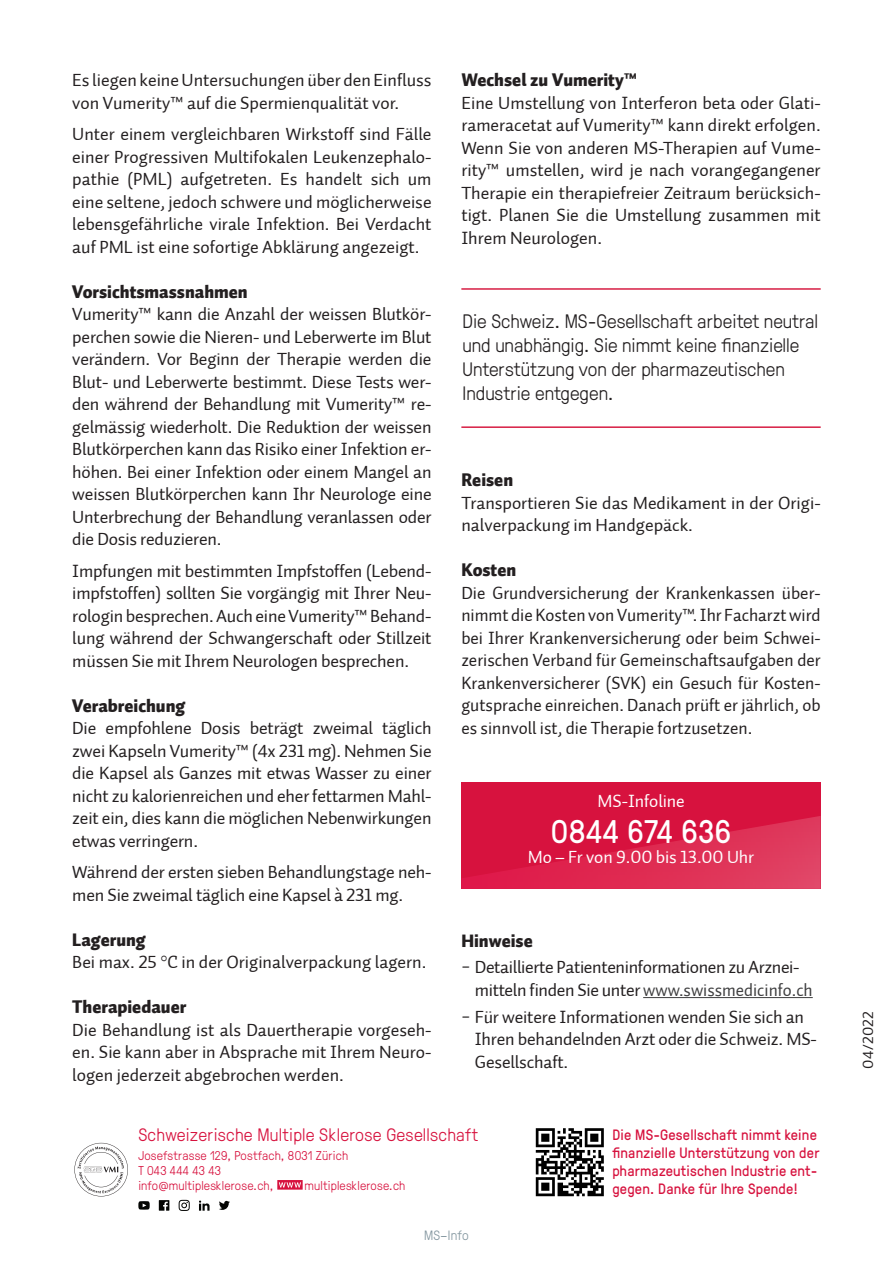
<style>
.page{position:relative;width:893px;height:1263px;background:#fff}
.page>*{position:absolute;margin:0;border:0;box-sizing:border-box;transform-origin:0 0}
.t1{font:32.7px "GT Pressura";letter-spacing:.02em;color:#fff}
.t2{font:300 19.5px/24px "GT Pressura";color:#231f20}
.t3{font:18px/22.5px "Auto 2 Regular LF";color:#231f20;text-align:justify}
.t4{font:18px "Auto 2 Black LF";color:#231f20}
.t5{font:18px/22.5px "Auto 2 Regular LF";letter-spacing:-.02em;color:#231f20}
.t6{font:300 18px "GT Pressura";letter-spacing:.015em;color:#d7123e}
.t7{font:18px "Auto 2 Regular LF";letter-spacing:-.005em;color:#fff}
.t8{font:15px/18px "GT Pressura";letter-spacing:.015em;color:#d7123e}
.t9{font:15px "Auto 2 Regular LF";letter-spacing:.015em;color:#231f20}
.t10{font:300 13.5px "GT Pressura";letter-spacing:.015em;color:#83969f}
.t11{font:300 12.75px/15px "GT Pressura";letter-spacing:.015em;color:#d7123e}
.s1{color:#3e3e3f}
</style>
<div class="page">
<svg style="left:277px;top:1180px;width:26px;height:9px"></svg>
<svg style="left:219px;top:1201px;width:11px;height:9px"></svg>
<svg style="left:199px;top:1200px;width:11px;height:11px"></svg>
<svg style="left:159px;top:1200px;width:10px;height:11px"></svg>
<svg style="left:179px;top:1200px;width:11px;height:11px"></svg>
<svg style="left:138px;top:1201px;width:12px;height:9px"></svg>
<svg style="left:74px;top:1143px;width:54px;height:53px"></svg>
<div style="left:461px;top:782px;width:360px;height:107px;background:#d7123e"></div>
<svg style="left:462px;top:816px;width:359px;height:73px"></svg>
<svg style="left:536px;top:1128px;width:68px;height:68px"></svg>
<hr style="left:461px;top:288px;width:360px;height:2px;background:#d71d43">
<hr style="left:461px;top:426px;width:360px;height:2px;background:#d71d43">
<hr style="left:643px;top:997px;width:170px;height:1px;background:#3e3e3f">
<p class="t3" style="left:72px;top:69px;width:361px">Es liegen keine Untersuchungen über den Einfluss von Vumerity™ auf die Spermienqualität vor.</p>
<p class="t3" style="left:72px;top:123px;width:361px">Unter einem vergleichbaren Wirkstoff sind Fälle einer Progressiven Multifokalen Leukenzephalo&shy;pathie (PML) aufgetreten. Es handelt sich um eine seltene, jedoch schwere und möglicherweise lebensgefährliche virale Infektion. Bei Verdacht auf PML ist eine sofortige Abklärung angezeigt.</p>
<p class="t4" style="left:72px;top:280px;width:177px">Vorsichtsmassnahmen</p>
<p class="t3" style="left:72px;top:303px;width:361px">Vumerity™ kann die Anzahl der weissen Blutkör&shy;perchen sowie die Nieren- und Leberwerte im Blut verändern. Vor Beginn der Therapie werden die Blut- und Leberwerte bestimmt. Diese Tests wer&shy;den während der Behandlung mit Vumerity™ re&shy;gelmässig wiederholt. Die Reduktion der weissen Blutkörperchen kann das Risiko einer Infektion er&shy;höhen. Bei einer Infektion oder einem Mangel an weissen Blutkörperchen kann Ihr Neurologe eine Unterbrechung der Behandlung veranlassen oder die Dosis reduzieren.</p>
<p class="t3" style="left:72px;top:560px;width:361px">Impfungen mit bestimmten Impfstoffen (Lebend&shy;impfstoffen) sollten Sie vorgängig mit Ihrer Neu&shy;rologin besprechen. Auch eine Vumerity™ Behand&shy;lung während der Schwangerschaft oder Stillzeit müssen Sie mit Ihrem Neurologen besprechen.</p>
<p class="t4" style="left:72px;top:694px;width:115px">Verabreichung</p>
<p class="t3" style="left:72px;top:717px;width:361px">Die empfohlene Dosis beträgt zweimal täglich zwei Kapseln Vumerity™ (4x 231 mg). Nehmen Sie die Kapsel als Ganzes mit etwas Wasser zu einer nicht zu kalorienreichen und eher fettarmen Mahl&shy;zeit ein, dies kann die möglichen Nebenwirkungen etwas verringern.</p>
<p class="t3" style="left:72px;top:861px;width:361px">Während der ersten sieben Behandlungstage neh&shy;men Sie zweimal täglich eine Kapsel à 231 mg.</p>
<p class="t4" style="left:72px;top:928px;width:75px">Lagerung</p>
<p class="t3" style="left:72px;top:951px;width:356px">Bei max. 25 °C in der Originalverpackung lagern.</p>
<p class="t4" style="left:72px;top:995px;width:115px">Therapiedauer</p>
<p class="t3" style="left:72px;top:1019px;width:361px">Die Behandlung ist als Dauertherapie vorgeseh&shy;en. Sie kann aber in Absprache mit Ihrem Neuro&shy;logen jederzeit abgebrochen werden.</p>
<p class="t4" style="left:461px;top:68px;width:177px">Wechsel zu Vumerity™</p>
<p class="t3" style="left:461px;top:92px;width:361px">Eine Umstellung von Interferon beta oder Glati&shy;rameracetat auf Vumerity™ kann direkt erfolgen.<br>Wenn Sie von anderen MS-Therapien auf Vume&shy;rity™ umstellen, wird je nach vorangegangener Therapie ein therapiefreier Zeitraum berücksich&shy;tigt. Planen Sie die Umstellung zusammen mit Ihrem Neurologen.</p>
<p class="t2" style="left:463px;top:308px;width:357px">Die Schweiz. MS-Gesellschaft arbeitet neutral und unabhängig. Sie nimmt keine finanzielle Unterstützung von der pharmazeutischen Industrie entgegen.</p>
<p class="t4" style="left:461px;top:468px;width:53px">Reisen</p>
<p class="t3" style="left:461px;top:492px;width:361px">Transportieren Sie das Medikament in der Origi&shy;nalverpackung im Handgepäck.</p>
<p class="t4" style="left:461px;top:558px;width:56px">Kosten</p>
<p class="t3" style="left:461px;top:582px;width:361px">Die Grundversicherung der Krankenkassen über&shy;nimmt die Kosten von Vumerity™. Ihr Facharzt wird bei Ihrer Krankenversicherung oder beim Schwei&shy;zerischen Verband für Gemeinschaftsaufgaben der Krankenversicherer (SVK) ein Gesuch für Kosten&shy;gutsprache einreichen. Danach prüft er jährlich, ob es sinnvoll ist, die Therapie fortzusetzen.</p>
<p class="t7" style="left:598px;top:790px;width:89px">MS-Infoline</p>
<p class="t1" style="left:551px;top:809px;width:181px">0844 674 636</p>
<p class="t7" style="left:528px;top:846px;width:228px">Mo – Fr von 9.00 bis 13.00 Uhr</p>
<p class="t4" style="left:461px;top:928px;width:73px">Hinweise</p>
<p class="t5" style="left:475px;top:956px;width:339px;text-indent:-14px">− Detaillierte Patienteninformationen zu Arznei&shy;mitteln finden Sie unter <span class="s1">www.swissmedicinfo.ch</span></p>
<p class="t3" style="left:475px;top:1006px;width:344px;text-align:left;text-indent:-14px">− Für weitere Informationen wenden Sie sich an<br>Ihren behandelnden Arzt oder die Schweiz. MS-<br>Gesellschaft.</p>
<p class="t6" style="left:138px;top:1121px;width:341px">Schweizerische Multiple Sklerose Gesellschaft</p>
<p class="t11" style="left:138px;top:1147px;width:211px">Josefstrasse 129, Postfach, 8031 Zürich<br>T 043 444 43 43 info@multiplesklerose.ch,</p>
<p class="t11" style="left:305px;top:1177px;width:102px">multiplesklerose.ch</p>
<p class="t10" style="left:424px;top:1226px;width:46px">MS–Info</p>
<p class="t8" style="left:612px;top:1125px;width:209px">Die MS-Gesellschaft nimmt keine finanzielle Unterstützung von der pharmazeutischen Industrie ent&shy;gegen. Danke für Ihre Spende!</p>
<p class="t9" style="left:859px;top:1068px;width:59px;rotate:-90deg">04/2022</p>
</div>
